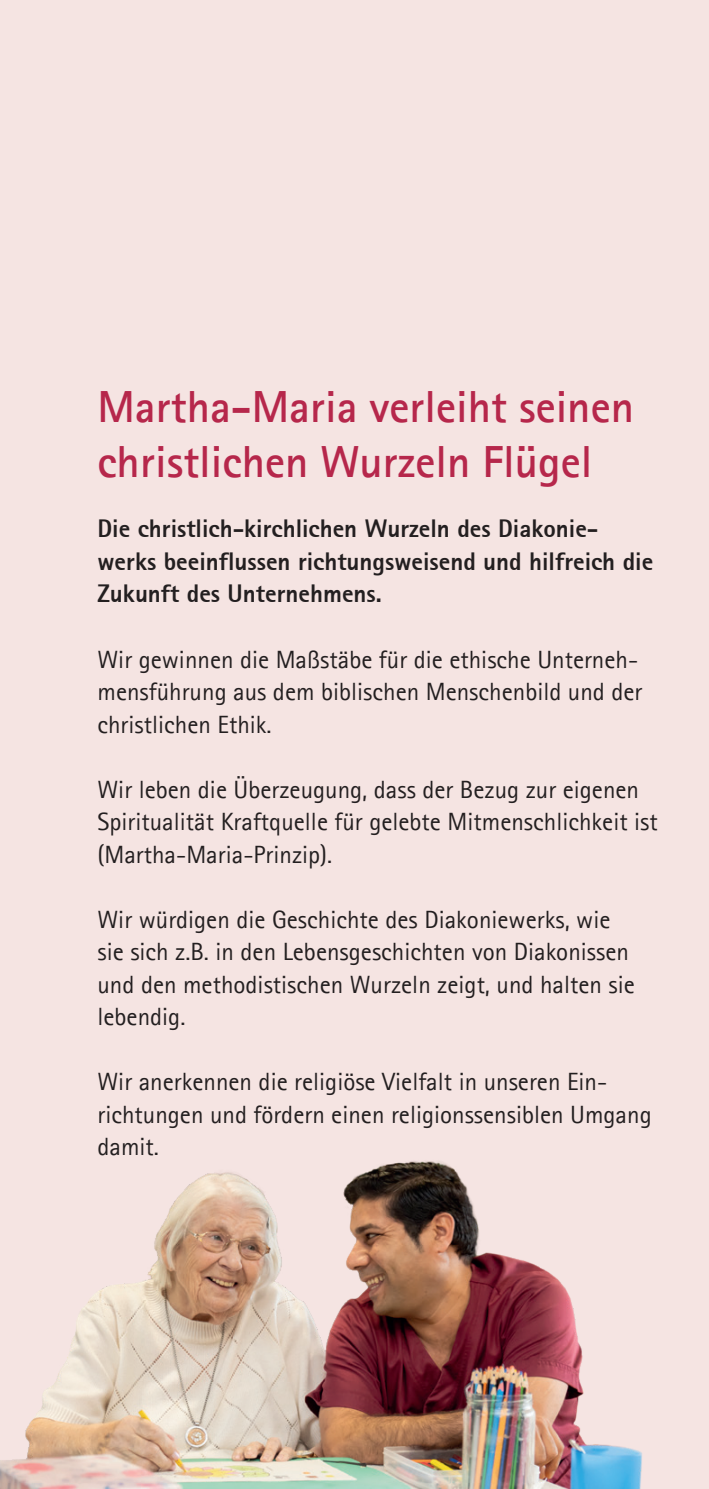
<style>
.page{position:relative;width:709px;height:1489px;background:#fff}
.page>*{position:absolute;margin:0;border:0;box-sizing:border-box;transform-origin:0 0}
.t1{font:700 45px/55px "Agfa Rotis Sans Serif";color:#b6274b}
.t2{font:25px/32.5px "Agfa Rotis Sans Serif";color:#231f20}
.t3{font:800 25px/32.5px "Agfa Rotis Sans Serif";color:#231f20}
</style>
<div class="page">
<div style="left:0;top:0;width:709px;height:1488px;background:#f5e4e2"></div>
<img style="left:0;top:1161px;width:642px;height:327px">
<h1 class="t1" style="left:97px;top:378px;width:538px">Martha-Maria verleiht seinen christlichen Wurzeln Flügel</h1>
<p class="t3" style="left:97px;top:512px;width:557px">Die christlich-kirchlichen Wurzeln des Diakonie&shy;werks beeinflussen richtungsweisend und hilfreich die<br>Zukunft des Unternehmens.</p>
<p class="t2" style="left:97px;top:642px;width:546px">Wir gewinnen die Maßstäbe für die ethische Unterneh&shy;mensführung aus dem biblischen Menschenbild und der christlichen Ethik.</p>
<p class="t2" style="left:97px;top:772px;width:562px">Wir leben die Überzeugung, dass der Bezug zur eigenen<br>Spiritualität Kraftquelle für gelebte Mitmenschlichkeit ist (Martha-Maria-Prinzip).</p>
<p class="t2" style="left:97px;top:902px;width:539px">Wir würdigen die Geschichte des Diakoniewerks, wie sie sich z.B. in den Lebensgeschichten von Diakonissen und den methodistischen Wurzeln zeigt, und halten sie lebendig.</p>
<p class="t2" style="left:97px;top:1065px;width:556px">Wir anerkennen die religiöse Vielfalt in unseren Ein&shy;richtungen und fördern einen religionssensiblen Umgang damit.</p>
</div>
